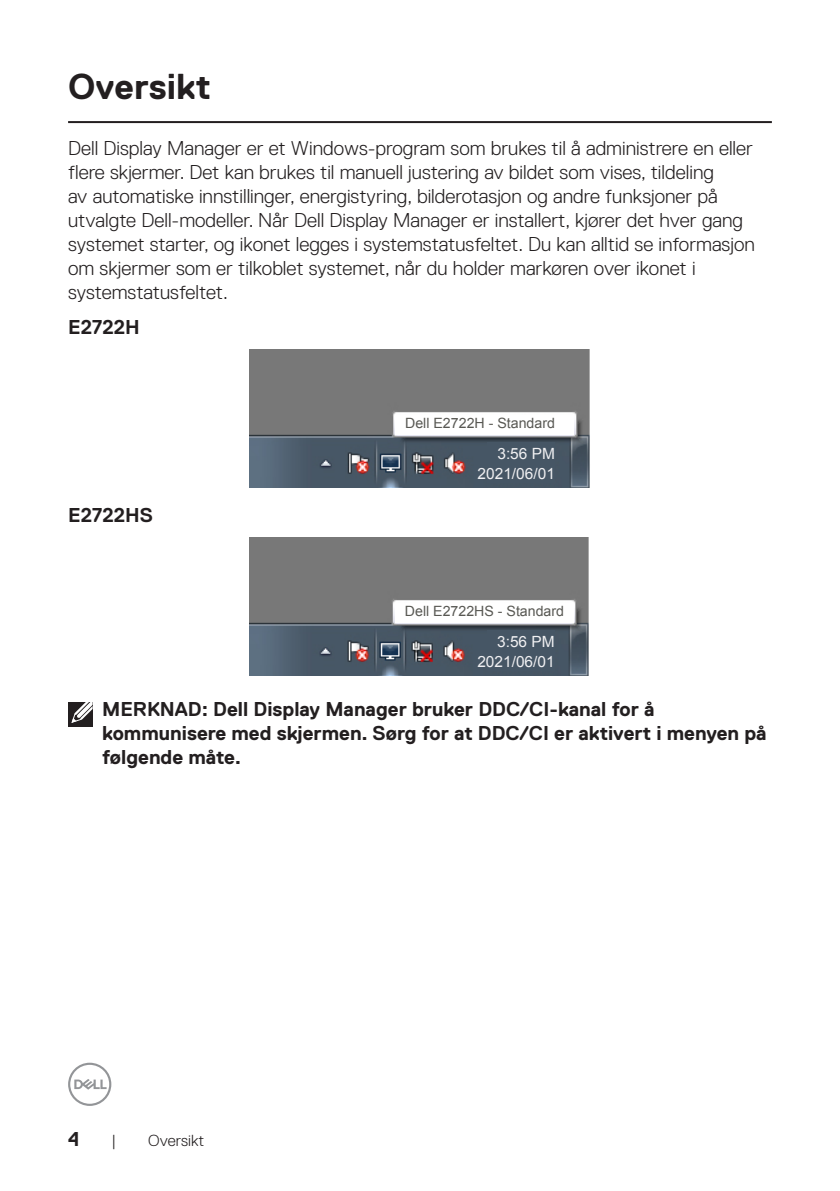
<style>
.page{position:relative;width:840px;height:1191px;background:#fff}
.page>*{position:absolute;margin:0;border:0;box-sizing:border-box;transform-origin:0 0}
.Head_1{font:700 36px "Dell Replica";color:#231f20}
.Paragraph{font:300 20px/24px "Dell Replica";color:#231f20}
.Note{font:700 20px/24px "Dell Replica";color:#231f20}
.Paragraph-2{font:700 20px "Dell Replica";color:#231f20}
.t1{font:300 16px "Dell Replica";color:#231f20}
.t2{font:15.4px "Arial";color:#f0f0f2}
.t3{font:14.2px "Arial";color:#585853}
</style>
<div class="page">
<svg style="left:68px;top:1062px;width:43px;height:44px"></svg>
<hr style="left:68px;top:121px;width:703px;height:2px;background:#231f20">
<img style="left:249px;top:349px;width:341px;height:138px">
<div style="left:487px;top:442px;width:67px;height:41px;background:#465665"></div>
<div style="left:395px;top:415px;width:178px;height:20px;background:#fff"></div>
<img style="left:249px;top:537px;width:340px;height:138px">
<div style="left:487px;top:630px;width:67px;height:41px;background:#465665"></div>
<div style="left:395px;top:603px;width:178px;height:20px;background:#fff"></div>
<div style="left:68px;top:702px;width:24px;height:24px;background:#231f20"></div>
<svg style="left:71px;top:702px;width:22px;height:22px"></svg>
<p class="Head_1" style="left:68px;top:66px;width:144px">Oversikt</p>
<p class="Paragraph" style="left:68px;top:136px;width:687px">Dell Display Manager er et Windows-program som brukes til å administrere en eller flere skjermer. Det kan brukes til manuell justering av bildet som vises, tildeling<br>av automatiske innstillinger, energistyring, bilderotasjon og andre funksjoner på utvalgte Dell-modeller. Når Dell Display Manager er installert, kjører det hver gang systemet starter, og ikonet legges i systemstatusfeltet. Du kan alltid se informasjon om skjermer som er tilkoblet systemet, når du holder markøren over ikonet i systemstatusfeltet.</p>
<p class="Paragraph-2" style="left:68px;top:316px;width:73px">E2722H</p>
<p class="Paragraph-2" style="left:68px;top:504px;width:86px">E2722HS</p>
<p class="t3" style="left:405px;top:414px;width:151px">Dell E2722H - Standard</p>
<p class="t2" style="left:477px;top:463px;width:79px">2021/06/01</p>
<p class="t2" style="left:497px;top:443px;width:59px">3:56 PM</p>
<p class="t3" style="left:405px;top:602px;width:160px">Dell E2722HS - Standard</p>
<p class="t2" style="left:477px;top:651px;width:79px">2021/06/01</p>
<p class="t2" style="left:497px;top:631px;width:59px">3:56 PM</p>
<p class="Note" style="left:102px;top:697px;width:665px">MERKNAD: Dell Display Manager bruker DDC/CI-kanal for å kommunisere med skjermen. Sørg for at DDC/CI er aktivert i menyen på følgende måte.</p>
<p class="Note" style="left:68px;top:1126px;width:13px">4</p>
<p class="t1" style="left:111px;top:1131px;width:6px">|</p>
<p class="t1" style="left:148px;top:1131px;width:58px">Oversikt</p>
</div>
